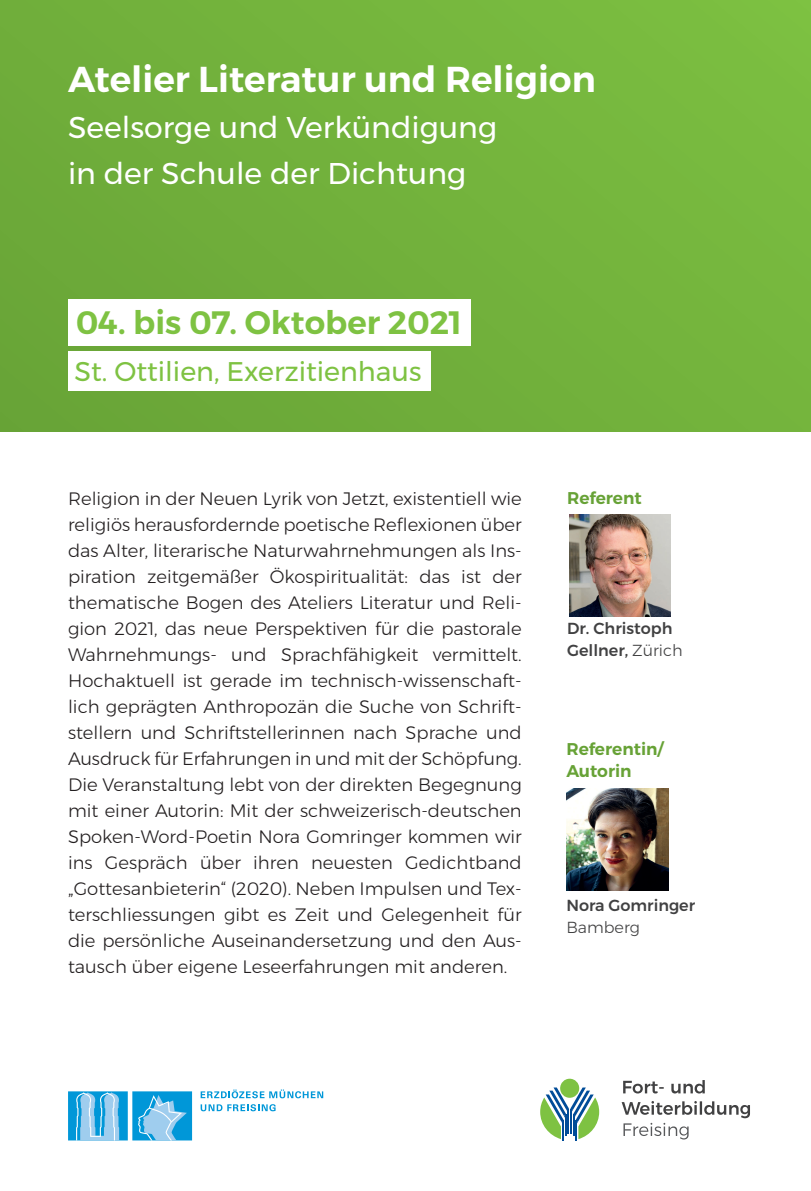
<style>
.page{position:relative;width:811px;height:1191px;background:#fff}
.page>*{position:absolute;margin:0;border:0;box-sizing:border-box;transform-origin:0 0}
.t1{font:600 36px "Montserrat";color:#fff}
.t2{font:600 32.4px "Montserrat";color:#7ec242}
.t3{font:30px/46px "Montserrat";color:#fff}
.t4{font:27px "Montserrat";color:#7ec242}
.t5{font:300 18px/26px "Montserrat";color:#231f20;text-align:justify}
.t6{font:600 17px/22px "Montserrat";color:#67a236}
.t7{font:500 16px/22px "Montserrat";color:#414142}
.t8{font:300 16px "Montserrat";color:#414142}
.s1{font-weight:300}
</style>
<div class="page">
<div style="left:0;top:0;width:811px;height:431px;background:#73b33c"></div>
<div style="left:68px;top:299px;width:403px;height:46px;background:#fff"></div>
<div style="left:68px;top:352px;width:363px;height:39px;background:#fff"></div>
<svg style="left:201px;top:1089px;width:122px;height:9px"></svg>
<svg style="left:201px;top:1104px;width:75px;height:7px"></svg>
<div style="left:68px;top:1091px;width:60px;height:49px;background:#0097d8"></div>
<svg style="left:76px;top:1092px;width:43px;height:48px"></svg>
<div style="left:132px;top:1091px;width:60px;height:49px;background:#0097d8"></div>
<svg style="left:138px;top:1095px;width:49px;height:45px"></svg>
<hr style="left:562px;top:1120px;width:2px;height:20px;background:#004c98">
<hr style="left:575px;top:1120px;width:2px;height:20px;background:#004c98">
<div style="left:560px;top:1078px;width:19px;height:19px;background:#7ec242;border-radius:50%"></div>
<svg style="left:540px;top:1087px;width:59px;height:52px"></svg>
<svg style="left:621px;top:1101px;width:129px;height:38px"></svg>
<svg style="left:623px;top:1080px;width:82px;height:13px"></svg>
<img style="left:569px;top:515px;width:101px;height:102px">
<img style="left:567px;top:788px;width:101px;height:102px">
<h1 class="t1" style="left:68px;top:50px;width:529px">Atelier Literatur und Religion</h1>
<h3 class="t3" style="left:68px;top:104px;width:431px">Seelsorge und Verkündigung in der Schule der Dichtung</h3>
<h2 class="t2" style="left:76px;top:297px;width:388px">04. bis 07. Oktober 2021</h2>
<h3 class="t4" style="left:74px;top:351px;width:348px">St. Ottilien, Exerzitienhaus</h3>
<p class="t5" style="left:68px;top:485px;width:455px">Religion in der Neuen Lyrik von Jetzt, existentiell wie religiös herausfordernde poetische Reflexionen über das Alter, literarische Naturwahrnehmungen als Ins&shy;piration zeitgemäßer Ökospiritualität: das ist der thematische Bogen des Ateliers Literatur und Reli&shy;gion 2021, das neue Perspektiven für die pastorale Wahrnehmungs- und Sprachfähigkeit vermittelt.<br>Hochaktuell ist gerade im technisch-wissenschaft&shy;lich geprägten Anthropozän die Suche von Schrift&shy;stellern und Schriftstellerinnen nach Sprache und Ausdruck für Erfahrungen in und mit der Schöpfung.<br>Die Veranstaltung lebt von der direkten Begegnung mit einer Autorin: Mit der schweizerisch-deutschen Spoken-Word-Poetin Nora Gomringer kommen wir ins Gespräch über ihren neuesten Gedichtband „Gottesanbieterin“ (2020). Neben Impulsen und Tex&shy;terschliessungen gibt es Zeit und Gelegenheit für die persönliche Auseinandersetzung und den Aus&shy;tausch über eigene Leseerfahrungen mit anderen.</p>
<p class="t6" style="left:567px;top:487px;width:76px">Referent</p>
<p class="t7" style="left:567px;top:617px;width:117px">Dr. Christoph<br>Gellner, <span class="s1">Zürich</span></p>
<p class="t6" style="left:566px;top:738px;width:99px">Referentin/<br>Autorin</p>
<p class="t7" style="left:566px;top:893px;width:130px">Nora Gomringer</p>
<p class="t8" style="left:566px;top:915px;width:75px">Bamberg</p>
</div>
